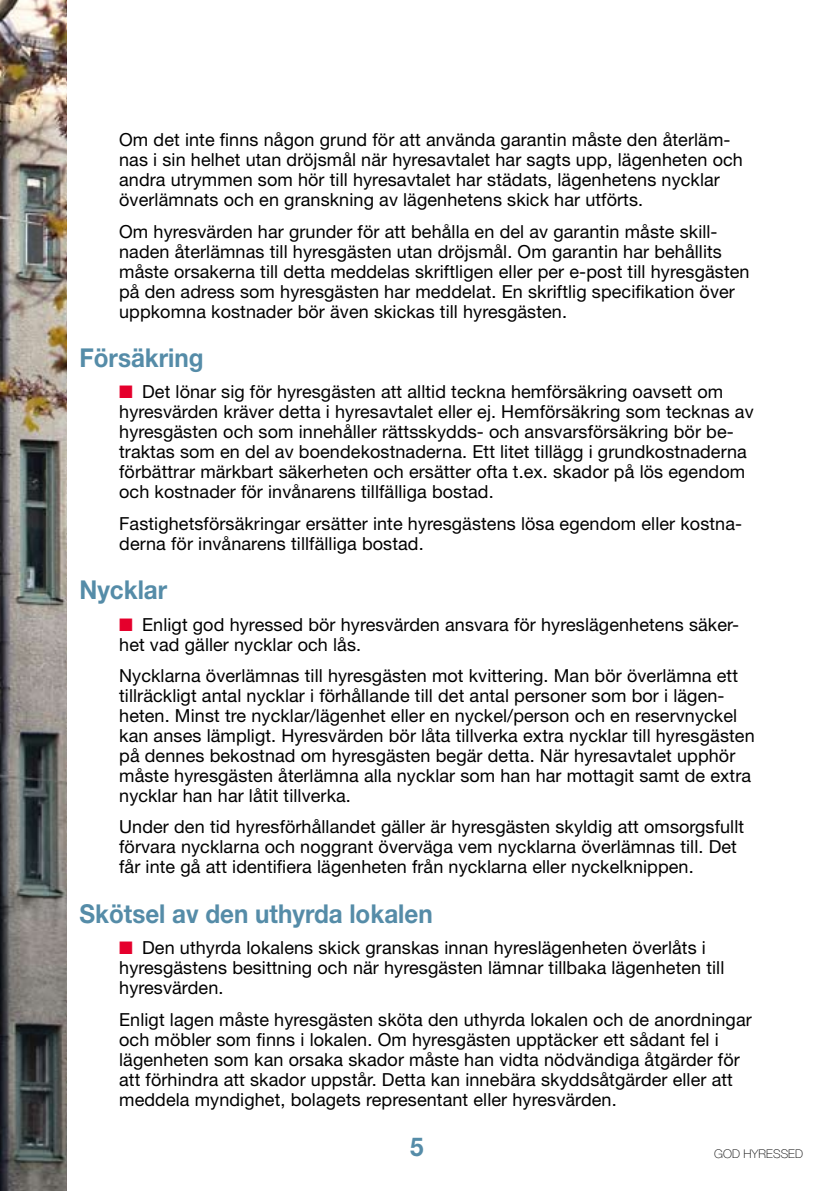
<style>
.page{position:relative;width:840px;height:1191px;background:#fff}
.page>*{position:absolute;margin:0;border:0;box-sizing:border-box;transform-origin:0 0}
.t1{font:700 26px "Helvetica Neue LT Std";color:#558ca8;scale:.93 1}
.t2{font:18px/20px "Helvetica Neue LT Std";letter-spacing:.005em;color:#000}
.t3{font:100 12px "Helvetica Neue LT Std";letter-spacing:.005em;color:#000}
.s1{color:#e5002c}
</style>
<div class="page">
<img style="left:0;top:0;width:67px;height:1191px">
<p class="t2" style="left:119px;top:129px;width:625px">Om det inte finns någon grund för att använda garantin måste den återläm‑ nas i sin helhet utan dröjsmål när hyresavtalet har sagts upp, lägenheten och andra utrymmen som hör till hyresavtalet har städats, lägenhetens nycklar överlämnats och en granskning av lägenhetens skick har utförts.</p>
<p class="t2" style="left:119px;top:221px;width:631px">Om hyresvärden har grunder för att behålla en del av garantin måste skill‑ naden återlämnas till hyresgästen utan dröjsmål. Om garantin har behållits måste orsakerna till detta meddelas skriftligen eller per e‑post till hyresgästen på den adress som hyresgästen har meddelat. En skriftlig specifikation över uppkomna kostnader bör även skickas till hyresgästen.</p>
<h1 class="t1" style="left:79px;top:342px;width:135px">Försäkring</h1>
<p class="t2" style="left:119px;top:382px;width:635px"><span class="s1">■</span> Det lönar sig för hyresgästen att alltid teckna hemförsäkring oavsett om hyresvärden kräver detta i hyresavtalet eller ej. Hemförsäkring som tecknas av hyresgästen och som innehåller rättsskydds- och ansvarsförsäkring bör be‑ traktas som en del av boendekostnaderna. Ett litet tillägg i grundkostnaderna förbättrar märkbart säkerheten och ersätter ofta t.ex. skador på lös egendom och kostnader för invånarens tillfälliga bostad.</p>
<p class="t2" style="left:119px;top:513px;width:624px">Fastighetsförsäkringar ersätter inte hyresgästens lösa egendom eller kostna‑ derna för invånarens tillfälliga bostad.</p>
<h1 class="t1" style="left:79px;top:574px;width:96px">Nycklar</h1>
<p class="t2" style="left:119px;top:614px;width:621px"><span class="s1">■</span> Enligt god hyressed bör hyresvärden ansvara för hyreslägenhetens säker‑ het vad gäller nycklar och lås.</p>
<p class="t2" style="left:119px;top:665px;width:636px">Nycklarna överlämnas till hyresgästen mot kvittering. Man bör överlämna ett tillräckligt antal nycklar i förhållande till det antal personer som bor i lägen‑ heten. Minst tre nycklar/lägenhet eller en nyckel/person och en reservnyckel kan anses lämpligt. Hyresvärden bör låta tillverka extra nycklar till hyresgästen på dennes bekostnad om hyresgästen begär detta. När hyresavtalet upphör måste hyresgästen återlämna alla nycklar som han har mottagit samt de extra nycklar han har låtit tillverka.</p>
<p class="t2" style="left:119px;top:816px;width:626px">Under den tid hyresförhållandet gäller är hyresgästen skyldig att omsorgsfullt förvara nycklarna och noggrant överväga vem nycklarna överlämnas till. Det får inte gå att identifiera lägenheten från nycklarna eller nyckelknippen.</p>
<h1 class="t1" style="left:79px;top:897px;width:381px">Skötsel av den uthyrda lokalen</h1>
<p class="t2" style="left:119px;top:937px;width:606px"><span class="s1">■</span> Den uthyrda lokalens skick granskas innan hyreslägenheten överlåts i hyresgästens besittning och när hyresgästen lämnar tillbaka lägenheten till hyresvärden.</p>
<p class="t2" style="left:119px;top:1009px;width:633px">Enligt lagen måste hyresgästen sköta den uthyrda lokalen och de anordningar och möbler som finns i lokalen. Om hyresgästen upptäcker ett sådant fel i lägenheten som kan orsaka skador måste han vidta nödvändiga åtgärder för att förhindra att skador uppstår. Detta kan innebära skyddsåtgärder eller att meddela myndighet, bolagets representant eller hyresvärden.</p>
<h1 class="t1" style="left:410px;top:1130px;width:16px">5</h1>
<p class="t3" style="left:713px;top:1146px;width:90px">GOD HYRESSED</p>
</div>
